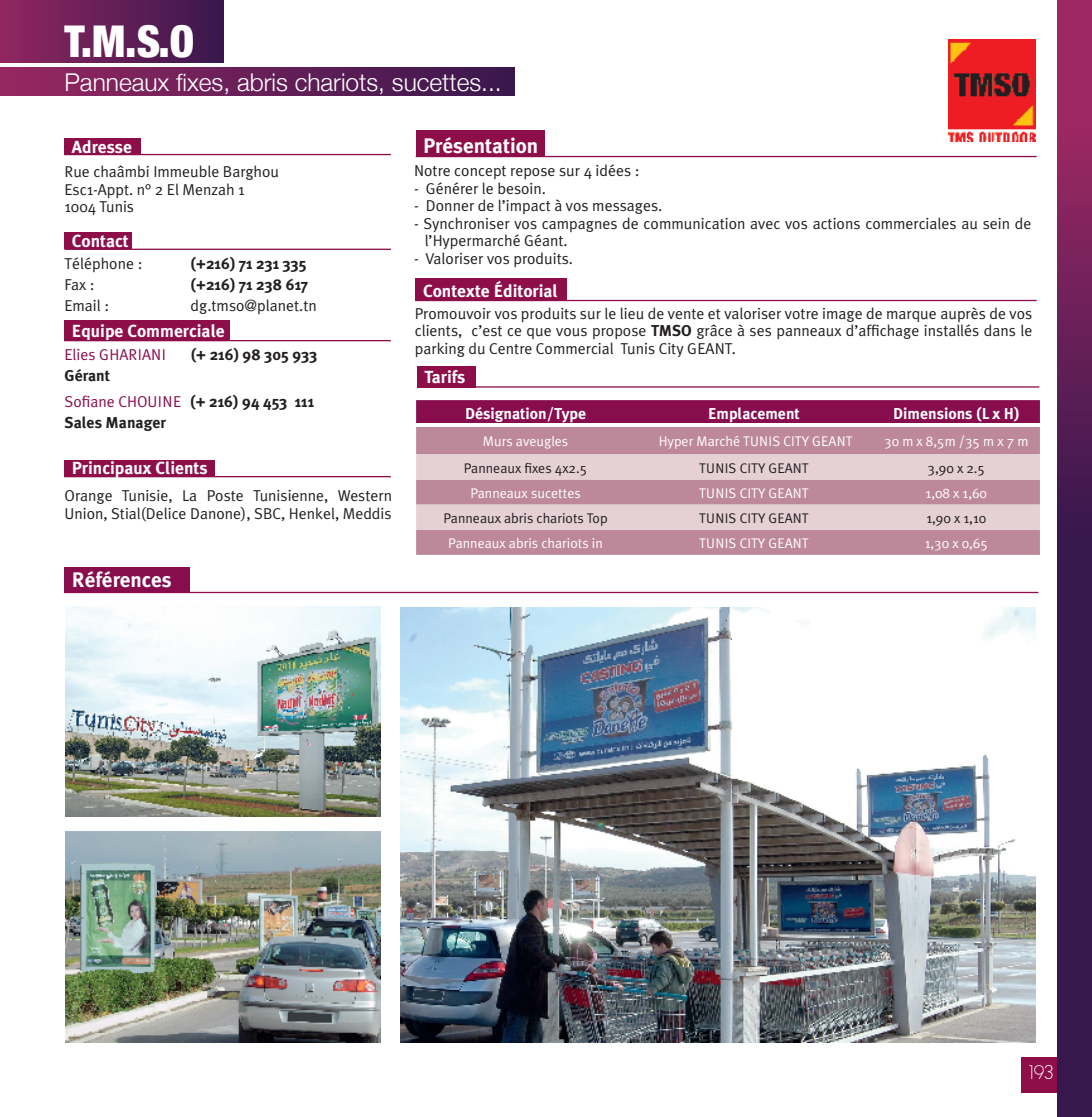
<style>
.page{position:relative;width:1092px;height:1117px;background:#fff}
.page>*{position:absolute;margin:0;border:0;box-sizing:border-box;transform-origin:0 0}
.t1{font:900 condensed 43.75px "Helvetica Neue";color:#fff}
.t2{font:300 24.5px "Helvetica Neue";color:#fff}
.t3{font:700 21px "Meta Plus";color:#fff}
.t4{font:300 19.25px "Geosans";color:#fff}
.t5{font:700 17.5px "Meta Plus";color:#fff}
.t6{font:15.75px/17.5px "Meta Plus Normal";color:#231f20}
.t7{font:700 15.75px/26.2px "Meta Plus";color:#231f20}
.t8{font:700 15.75px "Meta Plus";color:#fff}
.t9{font:15.75px "Meta Plus Normal";color:#870d4f}
.t10{font:14px "Meta Plus Normal";color:#fff}
.t11{font:14px "Meta Plus Normal";color:#231f20}
.s1{font-family:"Meta Plus Normal";font-weight:400;color:#8e0e4a}
.s2{font-family:"Meta Plus Normal";font-weight:400;color:#870d4f}
.s3{font-family:"Meta Plus";font-weight:700}
</style>
<div class="page">
<div style="left:1021px;top:1056px;width:70px;height:35px;background:#8e0e4a"></div>
<svg style="left:1057px;top:0;width:34px;height:1116px;background:#551b53"></svg>
<div style="left:0;top:0;width:223px;height:63px;background:linear-gradient(to right,#912661,#39184d)"></div>
<div style="left:0;top:67px;width:515px;height:28px;background:linear-gradient(to right,#962762,#38184d)"></div>
<div style="left:64px;top:567px;width:126px;height:25px;background:#870d4f"></div>
<hr style="left:64px;top:591px;width:974px;height:2px;background:#8e0e4a">
<img style="left:948px;top:40px;width:87px;height:101px">
<img style="left:65px;top:606px;width:316px;height:210px">
<img style="left:65px;top:831px;width:316px;height:210px">
<img style="left:400px;top:607px;width:635px;height:434px">
<div style="left:64px;top:320px;width:166px;height:20px;background:#8e0e4a"></div>
<div style="left:64px;top:232px;width:68px;height:17px;background:#8e0e4a"></div>
<div style="left:64px;top:138px;width:77px;height:17px;background:#8e0e4a"></div>
<hr style="left:64px;top:476px;width:327px;height:1px;background:#8e0e4a">
<hr style="left:64px;top:340px;width:327px;height:1px;background:#8e0e4a">
<hr style="left:64px;top:248px;width:327px;height:2px;background:#8e0e4a">
<hr style="left:64px;top:154px;width:327px;height:1px;background:#8e0e4a">
<div style="left:415px;top:131px;width:129px;height:26px;background:#8e0e4a"></div>
<div style="left:417px;top:366px;width:58px;height:21px;background:#8e0e4a"></div>
<hr style="left:417px;top:386px;width:622px;height:1px;background:#8e0e4a">
<div style="left:415px;top:278px;width:152px;height:23px;background:#8e0e4a"></div>
<hr style="left:415px;top:300px;width:621px;height:1px;background:#8e0e4a">
<hr style="left:415px;top:156px;width:621px;height:1px;background:#8e0e4a">
<div style="left:64px;top:459px;width:151px;height:17px;background:#8e0e4a"></div>
<div style="left:416px;top:400px;width:623px;height:23px;background:#870d4f"></div>
<div style="left:416px;top:427px;width:623px;height:127px;background:#bd8899"></div>
<svg style="left:416px;top:454px;width:623px;height:75px;background:#d7b8c1"></svg>
<h1 class="t1" style="left:64px;top:15px;width:131px">T.M.S.O</h1>
<h2 class="t2" style="left:64px;top:67px;width:438px">Panneaux fixes, abris chariots, sucettes...</h2>
<p class="t5" style="left:72px;top:136px;width:62px">Adresse</p>
<p class="t6" style="left:64px;top:163px;width:216px">Rue chaâmbi Immeuble Barghou<br>Esc1-Appt. n° 2 El Menzah 1<br>1004 Tunis</p>
<p class="t5" style="left:72px;top:231px;width:58px">Contact</p>
<p class="t6" style="left:64px;top:255px;width:79px">Téléphone :</p>
<p class="t7" style="left:190px;top:251px;width:118px">(+216) 71 231 335</p>
<p class="t6" style="left:64px;top:276px;width:32px">Fax :</p>
<p class="t7" style="left:190px;top:272px;width:119px">(+216) 71 238 617</p>
<p class="t6" style="left:64px;top:297px;width:46px">Email :</p>
<p class="t6" style="left:190px;top:297px;width:128px">dg.tmso@planet.tn</p>
<p class="t5" style="left:72px;top:321px;width:154px">Equipe Commerciale</p>
<p class="t9" style="left:64px;top:345px;width:103px">Elies GHARIANI</p>
<p class="t7" style="left:191px;top:341px;width:128px">(+ 216) 98 305 933</p>
<p class="t7" style="left:64px;top:362px;width:251px">Gérant<br><span class="s1">Sofiane</span> <span class="s2">CHOUINE</span> (+ 216) 94 453 111</p>
<p class="t7" style="left:64px;top:409px;width:103px">Sales Manager</p>
<p class="t5" style="left:72px;top:458px;width:137px">Principaux Clients</p>
<p class="t6" style="left:64px;top:486px;width:329px">Orange Tunisie, La Poste Tunisienne, Western<br>Union, Stial(Delice Danone), SBC, Henkel, Meddis</p>
<h3 class="t3" style="left:72px;top:568px;width:101px">Références</h3>
<h3 class="t3" style="left:423px;top:133px;width:117px">Présentation</h3>
<p class="t6" style="left:414px;top:162px;width:227px">Notre concept repose sur 4 idées :</p>
<p class="t6" style="left:414px;top:179px;width:133px">- Générer le besoin.</p>
<p class="t6" style="left:414px;top:197px;width:250px">- Donner de l’impact à vos messages.</p>
<p class="t6" style="left:424px;top:214px;width:608px;text-indent:-11px">- Synchroniser vos campagnes de communication avec vos actions commerciales au sein de l’Hypermarché Géant.</p>
<p class="t6" style="left:414px;top:249px;width:161px">- Valoriser vos produits.</p>
<p class="t6" style="left:415px;top:304px;width:619px;text-align:justify">Promouvoir vos produits sur le lieu de vente et valoriser votre image de marque auprès de vos clients, c’est ce que vous propose <span class="s3">TMSO</span> grâce à ses panneaux d’affichage installés dans le parking du Centre Commercial Tunis City GEANT.</p>
<p class="t5" style="left:423px;top:280px;width:136px">Contexte Éditorial</p>
<p class="t5" style="left:424px;top:367px;width:43px">Tarifs</p>
<p class="t8" style="left:465px;top:404px;width:123px">Désignation/Type</p>
<p class="t8" style="left:708px;top:404px;width:93px">Emplacement</p>
<p class="t8" style="left:893px;top:404px;width:128px">Dimensions (L x H)</p>
<p class="t10" style="left:483px;top:433px;width:87px">Murs aveugles</p>
<p class="t10" style="left:658px;top:433px;width:195px">Hyper Marché TUNIS CITY GEANT</p>
<p class="t10" style="left:884px;top:433px;width:146px">30 m x 8,5m /35 m x 7 m</p>
<p class="t11" style="left:464px;top:459px;width:125px">Panneaux fixes 4x2.5</p>
<p class="t11" style="left:699px;top:459px;width:111px">TUNIS CITY GEANT</p>
<p class="t11" style="left:927px;top:459px;width:59px">3,90 x 2.5</p>
<p class="t10" style="left:470px;top:484px;width:112px">Panneaux sucettes</p>
<p class="t10" style="left:699px;top:484px;width:111px">TUNIS CITY GEANT</p>
<p class="t10" style="left:925px;top:484px;width:63px">1,08 x 1,60</p>
<p class="t11" style="left:443px;top:509px;width:166px">Panneaux abris chariots Top</p>
<p class="t11" style="left:699px;top:509px;width:111px">TUNIS CITY GEANT</p>
<p class="t11" style="left:926px;top:509px;width:61px">1,90 x 1,10</p>
<p class="t10" style="left:448px;top:535px;width:156px">Panneaux abris chariots in</p>
<p class="t10" style="left:699px;top:535px;width:111px">TUNIS CITY GEANT</p>
<p class="t10" style="left:924px;top:535px;width:65px">1,30 x 0,65</p>
<p class="t4" style="left:1025px;top:1061px;width:30px">193</p>
</div>
